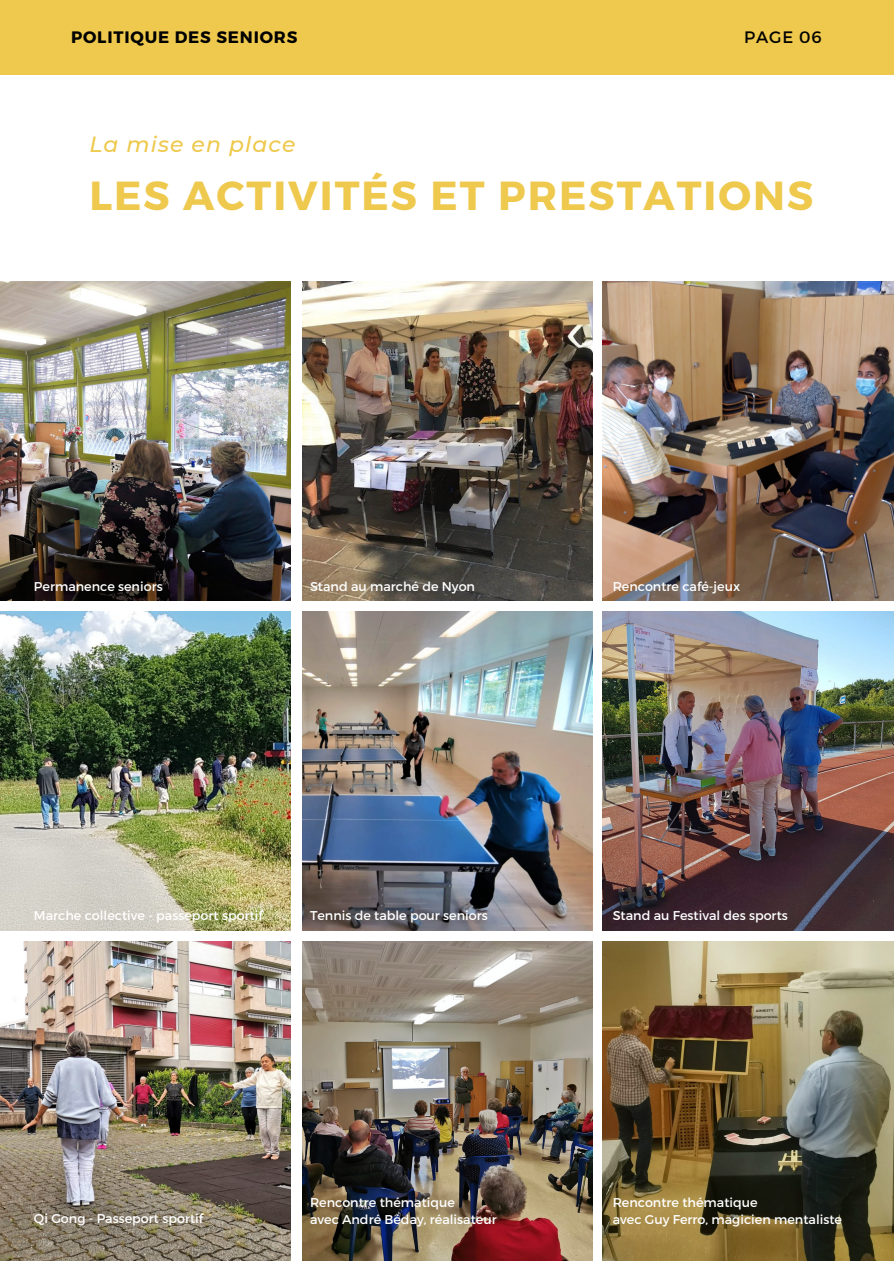
<style>
.page{position:relative;width:894px;height:1264px;background:#fff}
.page>*{position:absolute;margin:0;border:0;box-sizing:border-box;transform-origin:0 0}
.t1{font:700 40.5px "Montserrat";letter-spacing:.05em;color:#eec94d}
.t2{font:italic 500 21.9px "Montserrat";letter-spacing:.05em;color:#eec94d}
.t3{font:700 16.5px "Montserrat";letter-spacing:.05em;color:#000}
.t4{font:16.5px "Montserrat";letter-spacing:.05em;color:#000}
.t5{font:12.75px "Montserrat";color:#fff}
</style>
<div class="page">
<img style="left:0;top:282px;width:290px;height:318px">
<img style="left:302px;top:282px;width:290px;height:318px">
<img style="left:602px;top:282px;width:291px;height:318px">
<img style="left:0;top:612px;width:290px;height:318px">
<img style="left:302px;top:612px;width:290px;height:318px">
<img style="left:602px;top:612px;width:291px;height:318px">
<img style="left:0;top:942px;width:290px;height:318px">
<img style="left:302px;top:942px;width:290px;height:318px">
<img style="left:602px;top:942px;width:291px;height:318px">
<div style="left:0;top:0;width:893px;height:74px;background:#eec94d"></div>
<p class="t3" style="left:71px;top:27px;width:228px">POLITIQUE DES SENIORS</p>
<p class="t4" style="left:744px;top:27px;width:79px">PAGE 06</p>
<p class="t2" style="left:89px;top:131px;width:207px">La mise en place</p>
<p class="t1" style="left:89px;top:169px;width:725px">LES ACTIVITÉS ET PRESTATIONS</p>
<p class="t5" style="left:34px;top:578px;width:130px">Permanence seniors</p>
<p class="t5" style="left:310px;top:578px;width:166px">Stand au marché de Nyon</p>
<p class="t5" style="left:612px;top:578px;width:129px">Rencontre café-jeux</p>
<p class="t5" style="left:34px;top:907px;width:230px">Marche collective - passeport sportif</p>
<p class="t5" style="left:310px;top:907px;width:179px">Tennis de table pour seniors</p>
<p class="t5" style="left:612px;top:907px;width:177px">Stand au Festival des sports</p>
<p class="t5" style="left:34px;top:1210px;width:171px">Qi Gong - Passeport sportif</p>
<p class="t5" style="left:310px;top:1193px;width:146px">Rencontre thématique</p>
<p class="t5" style="left:310px;top:1210px;width:188px">avec André Béday, réalisateur</p>
<p class="t5" style="left:612px;top:1193px;width:146px">Rencontre thématique</p>
<p class="t5" style="left:612px;top:1210px;width:231px">avec Guy Ferro, magicien mentaliste</p>
</div>
